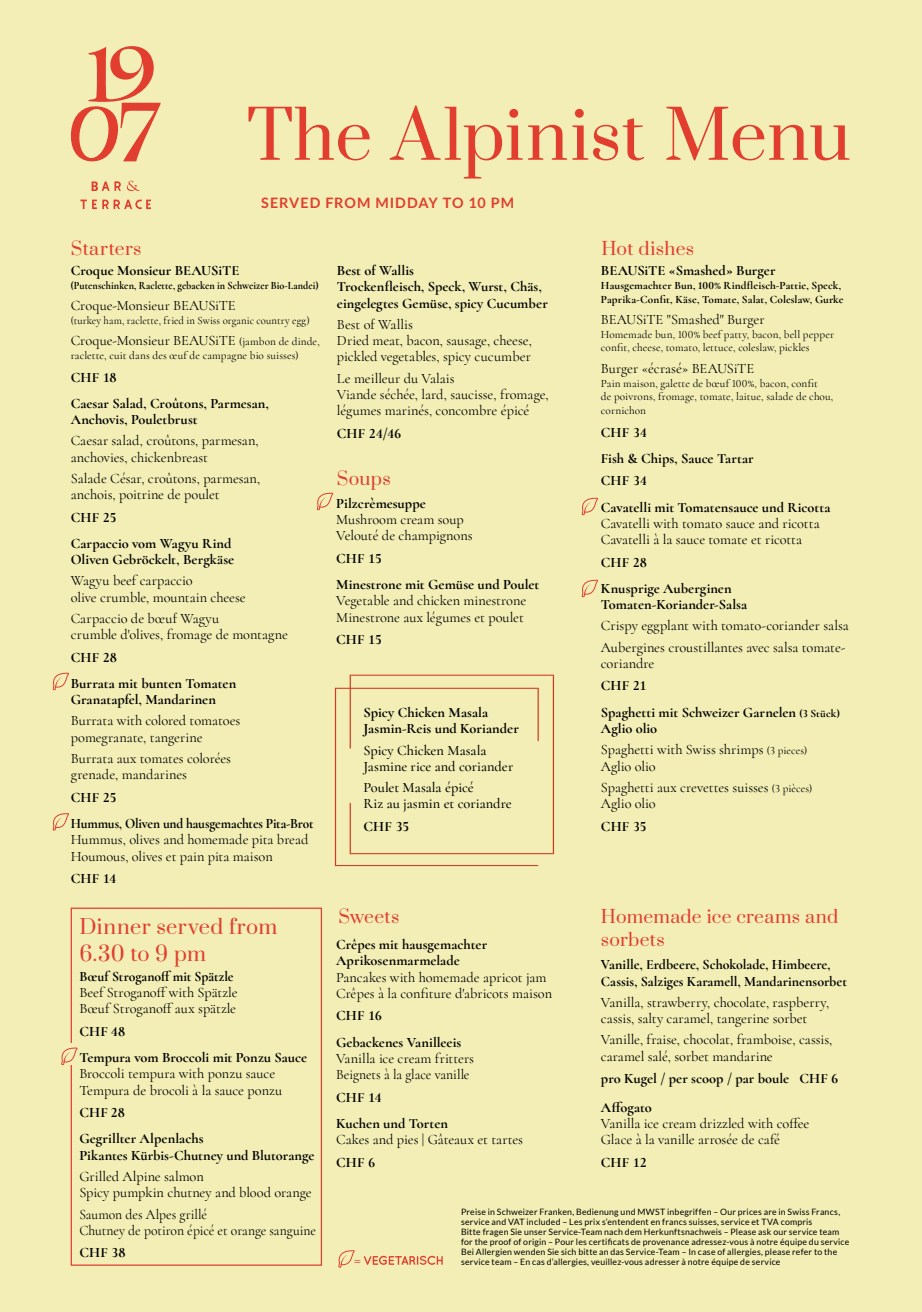
<style>
.page{position:relative;width:922px;height:1312px;background:#fff}
.page>*{position:absolute;margin:0;border:0;box-sizing:border-box;transform-origin:0 0}
.t1{font:66.25px "Prata";color:#e13e2f}
.t2{font:20px/26.2px "Prata";letter-spacing:.02em;color:#e13e2f}
.t3{font:17.5px/22.5px "Prata";letter-spacing:.015em;color:#e13e2f}
.t4{font:14.38px/16.2px "Cormorant";letter-spacing:-.005em;color:#000}
.t5{font:700 14.38px/26.2px "Cormorant";color:#000}
.t6{font:500 14.38px/16.2px "Cormorant";color:#000}
.t7{font:14.38px/16.2px "Cormorant";letter-spacing:-.005em;color:#000;scale:.95 1}
.t8{font:700 14.38px "Cormorant";color:#000;scale:.95 1}
.t9{font:700 14.38px "Lato";letter-spacing:.06em;color:#e13e2f}
.t10{font:700 14.38px "Cormorant";color:#e13e2f}
.t11{font:11.25px/13.8px "Cormorant";letter-spacing:.01em;color:#000}
.t12{font:700 11.25px/13.8px "Cormorant";letter-spacing:.01em;color:#000}
.t13{font:700 11.25px "Cormorant";letter-spacing:.01em;color:#000;scale:.9 1}
.t14{font:11.25px "Cormorant";letter-spacing:.01em;color:#000;scale:.95 1}
.t15{font:8.75px/10px "Lato";letter-spacing:.02em;color:#000}
.s1{font-size:11.25px}
.s2{font-weight:700}
</style>
<div class="page">
<div style="left:0;top:0;width:921px;height:1311px;background:#f2eeb5"></div>
<svg style="left:71px;top:46px;width:89px;height:116px"></svg>
<svg style="left:80px;top:199px;width:71px;height:10px"></svg>
<svg style="left:92px;top:181px;width:29px;height:10px"></svg>
<svg style="left:127px;top:181px;width:13px;height:10px"></svg>
<div style="left:71px;top:907px;width:251px;height:358px;border:1px solid #e13e2f"></div>
<svg style="left:53px;top:813px;width:16px;height:17px"></svg>
<svg style="left:53px;top:672px;width:16px;height:18px"></svg>
<svg style="left:317px;top:492px;width:16px;height:18px"></svg>
<svg style="left:581px;top:497px;width:17px;height:18px"></svg>
<svg style="left:581px;top:579px;width:17px;height:18px"></svg>
<div style="left:66px;top:1043px;width:12px;height:21px;background:#f2eeb5"></div>
<svg style="left:61px;top:1047px;width:17px;height:17px"></svg>
<svg style="left:364px;top:1255px;width:78px;height:9px"></svg>
<svg style="left:338px;top:1250px;width:16px;height:17px"></svg>
<svg style="left:335px;top:674px;width:219px;height:191px"></svg>
<h1 class="t1" style="left:247px;top:80px;width:605px">The Alpinist Menu</h1>
<p class="t9" style="left:261px;top:194px;width:254px">SERVED FROM MIDDAY TO 10 PM</p>
<p class="t3" style="left:71px;top:236px;width:72px">Starters</p>
<p class="t3" style="left:601px;top:236px;width:94px">Hot dishes</p>
<p class="t5" style="left:71px;top:257px;width:170px">Croque Monsieur BEAUSiTE</p>
<p class="t13" style="left:71px;top:278px;width:277px">(Putenschinken, Raclette, gebacken in Schweizer Bio-Landei)</p>
<p class="t4" style="left:71px;top:297px;width:166px">Croque-Monsieur BEAUSiTE</p>
<p class="t14" style="left:71px;top:313px;width:253px">(turkey ham, raclette, fried in Swiss organic country egg)</p>
<p class="t4" style="left:71px;top:332px;width:250px">Croque-Monsieur BEAUSiTE <span class="s1">(jambon de dinde,</span></p>
<p class="t11" style="left:71px;top:348px;width:229px">raclette, cuit dans des œuf de campagne bio suisses)</p>
<p class="t5" style="left:71px;top:363px;width:199px">CHF 18<br>Caesar Salad, Croûtons, Parmesan,</p>
<p class="t5" style="left:71px;top:406px;width:128px">Anchovis, Pouletbrust</p>
<p class="t4" style="left:71px;top:432px;width:189px">Caesar salad, croûtons, parmesan, anchovies, chickenbreast</p>
<p class="t4" style="left:71px;top:470px;width:191px">Salade César, croûtons, parmesan, anchois, poitrine de poulet</p>
<p class="t5" style="left:71px;top:503px;width:162px">CHF 25<br>Carpaccio vom Wagyu Rind</p>
<p class="t5" style="left:71px;top:546px;width:165px">Oliven Gebröckelt, Bergkäse</p>
<p class="t4" style="left:71px;top:572px;width:176px">Wagyu beef carpaccio<br>olive crumble, mountain cheese</p>
<p class="t4" style="left:71px;top:610px;width:218px">Carpaccio de bœuf Wagyu<br>crumble d'olives, fromage de montagne</p>
<p class="t5" style="left:71px;top:643px;width:167px">CHF 28<br>Burrata mit bunten Tomaten</p>
<p class="t5" style="left:71px;top:686px;width:147px">Granatapfel, Mandarinen</p>
<p class="t4" style="left:71px;top:712px;width:171px">Burrata with colored tomatoes pomegranate, tangerine</p>
<p class="t4" style="left:71px;top:750px;width:162px">Burrata aux tomates colorées grenade, mandarines</p>
<p class="t5" style="left:71px;top:783px;width:244px">CHF 25<br>Hummus, Oliven und hausgemachtes Pita-Brot</p>
<p class="t4" style="left:71px;top:831px;width:239px">Hummus, olives and homemade pita bread<br>Houmous, olives et pain pita maison</p>
<p class="t5" style="left:71px;top:865px;width:47px">CHF 14</p>
<p class="t5" style="left:337px;top:262px;width:212px;line-height:16.2px">Best of Wallis<br>Trockenfleisch, Speck, Wurst, Chäs, eingelegtes Gemüse, spicy Cucumber</p>
<p class="t4" style="left:337px;top:316px;width:196px">Best of Wallis<br>Dried meat, bacon, sausage, cheese, pickled vegetables, spicy cucumber</p>
<p class="t4" style="left:337px;top:370px;width:213px">Le meilleur du Valais<br>Viande séchée, lard, saucisse, fromage, légumes marinés, concombre épicé</p>
<p class="t5" style="left:337px;top:420px;width:66px">CHF 24/46</p>
<p class="t3" style="left:336px;top:466px;width:56px">Soups</p>
<p class="t5" style="left:336px;top:490px;width:91px">Pilzcrèmesuppe</p>
<p class="t4" style="left:336px;top:511px;width:138px">Mushroom cream soup<br>Velouté de champignons</p>
<p class="t5" style="left:336px;top:545px;width:205px">CHF 15<br>Minestrone mit Gemüse und Poulet</p>
<p class="t4" style="left:336px;top:592px;width:191px">Vegetable and chicken minestrone<br>Minestrone aux légumes et poulet</p>
<p class="t5" style="left:336px;top:626px;width:47px">CHF 15</p>
<p class="t5" style="left:363px;top:704px;width:157px;line-height:16.2px">Spicy Chicken Masala<br>Jasmin-Reis und Koriander</p>
<p class="t6" style="left:363px;top:741px;width:151px">Spicy Chicken Masala<br>Jasmine rice and coriander</p>
<p class="t6" style="left:363px;top:779px;width:150px">Poulet Masala épicé<br>Riz au jasmin et coriandre</p>
<p class="t5" style="left:363px;top:813px;width:47px">CHF 35</p>
<p class="t5" style="left:600px;top:257px;width:176px">BEAUSiTE «Smashed» Burger</p>
<p class="t12" style="left:600px;top:278px;width:244px">Hausgemachter Bun, 100% Rindfleisch-Pattie, Speck,<br>Paprika-Confit, Käse, Tomate, Salat, Coleslaw, Gurke</p>
<p class="t4" style="left:600px;top:311px;width:165px">BEAUSiTE "Smashed" Burger</p>
<p class="t11" style="left:600px;top:327px;width:235px">Homemade bun, 100% beef patty, bacon, bell pepper confit, cheese, tomato, lettuce, coleslaw, pickles</p>
<p class="t4" style="left:600px;top:360px;width:155px">Burger «écrasé» BEAUSiTE</p>
<p class="t11" style="left:600px;top:376px;width:234px">Pain maison, galette de bœuf 100%, bacon, confit<br>de poivrons, fromage, tomate, laitue, salade de chou, cornichon</p>
<p class="t5" style="left:600px;top:418px;width:154px">CHF 34<br>Fish &amp; Chips, Sauce Tartar</p>
<p class="t5" style="left:600px;top:467px;width:231px">CHF 34<br>Cavatelli mit Tomatensauce und Ricotta</p>
<p class="t4" style="left:600px;top:515px;width:220px">Cavatelli with tomato sauce and ricotta<br>Cavatelli à la sauce tomate et ricotta</p>
<p class="t5" style="left:600px;top:548px;width:132px">CHF 28<br>Knusprige Auberginen</p>
<p class="t5" style="left:600px;top:591px;width:147px">Tomaten-Koriander-Salsa</p>
<p class="t4" style="left:600px;top:615px;width:249px;line-height:21.2px">Crispy eggplant with tomato-coriander salsa<br>Aubergines croustillantes avec salsa tomate-</p>
<p class="t4" style="left:600px;top:655px;width:55px">coriandre</p>
<p class="t5" style="left:600px;top:672px;width:240px">CHF 21<br>Spaghetti mit Schweizer Garnelen <span class="s1">(3 Stück)</span></p>
<p class="t4" style="left:600px;top:717px;width:208px;line-height:21.2px"><span class="s2">Aglio olio<br></span>Spaghetti with Swiss shrimps <span class="s1">(3 pieces)</span></p>
<p class="t4" style="left:600px;top:755px;width:213px;line-height:21.2px">Aglio olio<br>Spaghetti aux crevettes suisses <span class="s1">(3 pièces)</span></p>
<p class="t4" style="left:600px;top:795px;width:56px">Aglio olio</p>
<p class="t5" style="left:600px;top:812px;width:47px">CHF 35</p>
<p class="t3" style="left:338px;top:904px;width:63px">Sweets</p>
<h2 class="t2" style="left:79px;top:912px;width:199px">Dinner served from<br>6.30 to 9 pm</h2>
<p class="t3" style="left:600px;top:904px;width:239px">Homemade ice creams and sorbets</p>
<p class="t5" style="left:336px;top:935px;width:152px;line-height:16.2px">Crêpes mit hausgemachter<br>Aprikosenmarmelade</p>
<p class="t4" style="left:336px;top:968px;width:217px">Pancakes with homemade apricot jam<br>Crêpes à la confiture d'abricots maison</p>
<p class="t5" style="left:336px;top:1002px;width:127px">CHF 16<br>Gebackenes Vanilleeis</p>
<p class="t4" style="left:336px;top:1049px;width:139px">Vanilla ice cream fritters<br>Beignets à la glace vanille</p>
<p class="t5" style="left:336px;top:1083px;width:113px">CHF 14<br>Kuchen und Torten</p>
<p class="t4" style="left:336px;top:1131px;width:188px">Cakes and pies | Gâteaux et tartes</p>
<p class="t5" style="left:336px;top:1148px;width:40px">CHF 6</p>
<p class="t5" style="left:600px;top:956px;width:247px;line-height:16.2px">Vanille, Erdbeere, Schokolade, Himbeere,<br>Cassis, Salziges Karamell, Mandarinensorbet</p>
<p class="t4" style="left:600px;top:993px;width:230px">Vanilla, strawberry, chocolate, raspberry, cassis, salty caramel, tangerine sorbet</p>
<p class="t4" style="left:600px;top:1031px;width:233px">Vanille, fraise, chocolat, framboise, cassis, caramel salé, sorbet mandarine</p>
<p class="t5" style="left:600px;top:1065px;width:239px">pro Kugel / per scoop / par boule CHF 6</p>
<p class="t8" style="left:79px;top:967px;width:164px">Bœuf Stroganoff mit Spätzle</p>
<p class="t4" style="left:79px;top:984px;width:160px">Beef Stroganoff with Spätzle<br>Bœuf Stroganoff aux spätzle</p>
<p class="t5" style="left:79px;top:1017px;width:229px">CHF 48<br>Tempura vom Broccoli mit Ponzu Sauce</p>
<p class="t4" style="left:79px;top:1065px;width:204px">Broccoli tempura with ponzu sauce<br>Tempura de brocoli à la sauce ponzu</p>
<p class="t5" style="left:79px;top:1099px;width:126px">CHF 28<br>Gegrillter Alpenlachs</p>
<p class="t5" style="left:79px;top:1141px;width:236px">Pikantes Kürbis-Chutney und Blutorange</p>
<p class="t4" style="left:79px;top:1167px;width:234px">Grilled Alpine salmon<br>Spicy pumpkin chutney and blood orange</p>
<p class="t7" style="left:79px;top:1205px;width:251px">Saumon des Alpes grillé<br>Chutney de potiron épicé et orange sanguine</p>
<p class="t5" style="left:79px;top:1239px;width:48px">CHF 38</p>
<p class="t5" style="left:600px;top:1093px;width:52px">Affogato</p>
<p class="t4" style="left:600px;top:1114px;width:210px">Vanilla ice cream drizzled with coffee<br>Glace à la vanille arrosée de café</p>
<p class="t5" style="left:600px;top:1148px;width:48px">CHF 12</p>
<p class="t15" style="left:461px;top:1206px;width:390px">Preise in Schweizer Franken, Bedienung und MWST inbegriffen – Our prices are in Swiss Francs, service and VAT included – Les prix s’entendent en francs suisses, service et TVA compris<br>Bitte fragen Sie unser Service-Team nach dem Herkunftsnachweis – Please ask our service team for the proof of origin – Pour les certificats de provenance adressez-vous à notre équipe du service Bei Allergien wenden Sie sich bitte an das Service-Team – In case of allergies, please refer to the service team – En cas d’allergies, veuillez-vous adresser à notre équipe de service</p>
<p class="t10" style="left:354px;top:1250px;width:8px">=</p>
</div>
